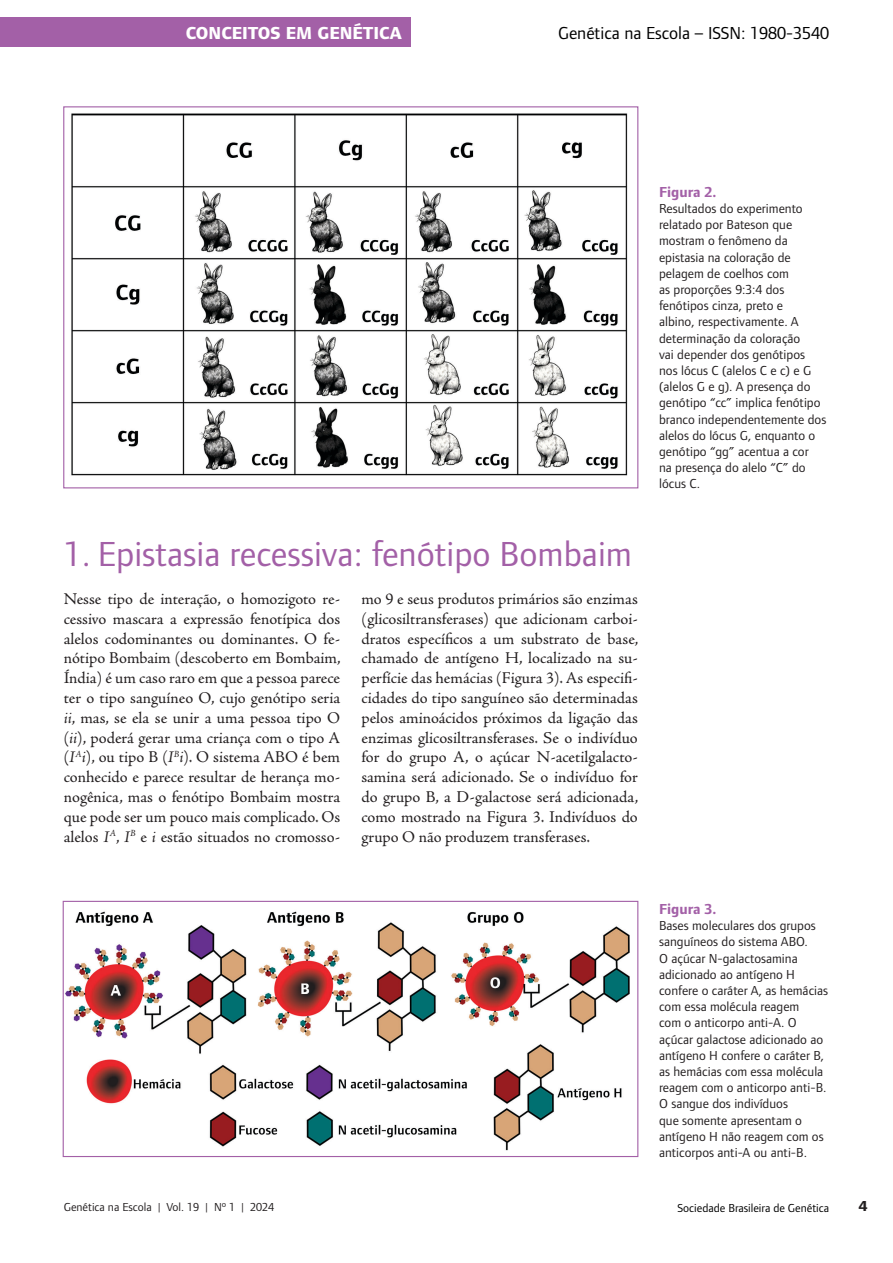
<style>
.page{position:relative;width:893px;height:1263px;background:#fff}
.page>*{position:absolute;margin:0;border:0;box-sizing:border-box;transform-origin:0 0}
.t1{font:36px "Foundry Form Sans";color:#a360a7}
.t2{font:18px "Foundry Form Sans";color:#000}
.t3{font:800 18px "Foundry Form Sans";color:#fff}
.t4{font:16.5px/19.8px "Adobe Jenson Pro";letter-spacing:-.005em;color:#231f20;text-align:justify}
.t5{font:700 15px "Foundry Form Sans";color:#a360a7}
.t6{font:800 15px "Foundry Form Sans";color:#231f20}
.t7{font:13.5px/16.2px "Foundry Form Sans";color:#231f20}
.t8{font:12px "Foundry Form Sans";color:#231f20}
.t9{font:12px "Foundry Form Sans";color:#000}
.s1{font-style:italic}
</style>
<div class="page">
<img style="left:71px;top:113px;width:557px;height:363px">
<img style="left:65px;top:911px;width:565px;height:240px">
<div style="left:63px;top:901px;width:575px;height:256px;border:1px solid #a360a7"></div>
<div style="left:0;top:17px;width:411px;height:30px;background:#a360a7"></div>
<p class="t3" style="left:186px;top:23px;width:218px">CONCEITOS EM GENÉTICA</p>
<p class="t2" style="left:558px;top:23px;width:273px">Genética na Escola – ISSN: 1980-3540</p>
<p class="t5" style="left:659px;top:183px;width:59px">Figura 2.</p>
<p class="t7" style="left:659px;top:200px;width:169px">Resultados do experimento relatado por Bateson que mostram o fenômeno da epistasia na coloração de pelagem de coelhos com<br>as proporções 9:3:4 dos fenótipos cinza, preto e<br>albino, respectivamente. A determinação da coloração<br>vai depender dos genótipos nos lócus C (alelos C e c) e G (alelos G e g). A presença do genótipo “cc” implica fenótipo branco independentemente dos alelos do lócus G, enquanto o genótipo “gg” acentua a cor<br>na presença do alelo “C” do lócus C.</p>
<p class="t1" style="left:64px;top:533px;width:570px">1. Epistasia recessiva: fenótipo Bombaim</p>
<p class="t4" style="left:64px;top:589px;width:278px">Nesse tipo de interação, o homozigoto re&shy;cessivo mascara a expressão fenotípica dos alelos codominantes ou dominantes. O fe&shy;nótipo Bombaim (descoberto em Bombaim, Índia) é um caso raro em que a pessoa parece ter o tipo sanguíneo O, cujo genótipo seria <span class="s1">ii</span>, mas, se ela se unir a uma pessoa tipo O (<span class="s1">ii</span>), poderá gerar uma criança com o tipo A (<span class="s1">I</span><sup>A</sup><span class="s1">i</span>), ou tipo B (<span class="s1">I</span><sup>B</sup><span class="s1">i</span>). O sistema ABO é bem conhecido e parece resultar de herança mo&shy;nogênica, mas o fenótipo Bombaim mostra que pode ser um pouco mais complicado. Os alelos <span class="s1">I</span><sup>A</sup>, <span class="s1">I</span><sup>B</sup> e <span class="s1">i</span> estão situados no cromosso-</p>
<p class="t4" style="left:361px;top:589px;width:278px">mo 9 e seus produtos primários são enzimas (glicosiltransferases) que adicionam carboi&shy;dratos específicos a um substrato de base, chamado de antígeno H, localizado na su&shy;perfície das hemácias (Figura 3). As especifi&shy;cidades do tipo sanguíneo são determinadas pelos aminoácidos próximos da ligação das enzimas glicosiltransferases. Se o indivíduo for do grupo A, o açúcar N-acetilgalacto&shy;samina será adicionado. Se o indivíduo for do grupo B, a D-galactose será adicionada, como mostrado na Figura 3. Indivíduos do grupo O não produzem transferases.</p>
<p class="t5" style="left:659px;top:901px;width:59px">Figura 3.</p>
<p class="t7" style="left:659px;top:917px;width:171px">Bases moleculares dos grupos sanguíneos do sistema ABO.<br>O açúcar N-galactosamina adicionado ao antígeno H confere o caráter A, as hemácias com essa molécula reagem<br>com o anticorpo anti-A. O açúcar galactose adicionado ao antígeno H confere o caráter B, as hemácias com essa molécula reagem com o anticorpo anti-B.<br>O sangue dos indivíduos<br>que somente apresentam o antígeno H não reagem com os anticorpos anti-A ou anti-B.</p>
<p class="t8" style="left:64px;top:1200px;width:212px">Genética na Escola | Vol. 19 | Nº 1 | 2024</p>
<p class="t9" style="left:677px;top:1202px;width:153px">Sociedade Brasileira de Genética</p>
<p class="t6" style="left:859px;top:1198px;width:10px">4</p>
</div>
